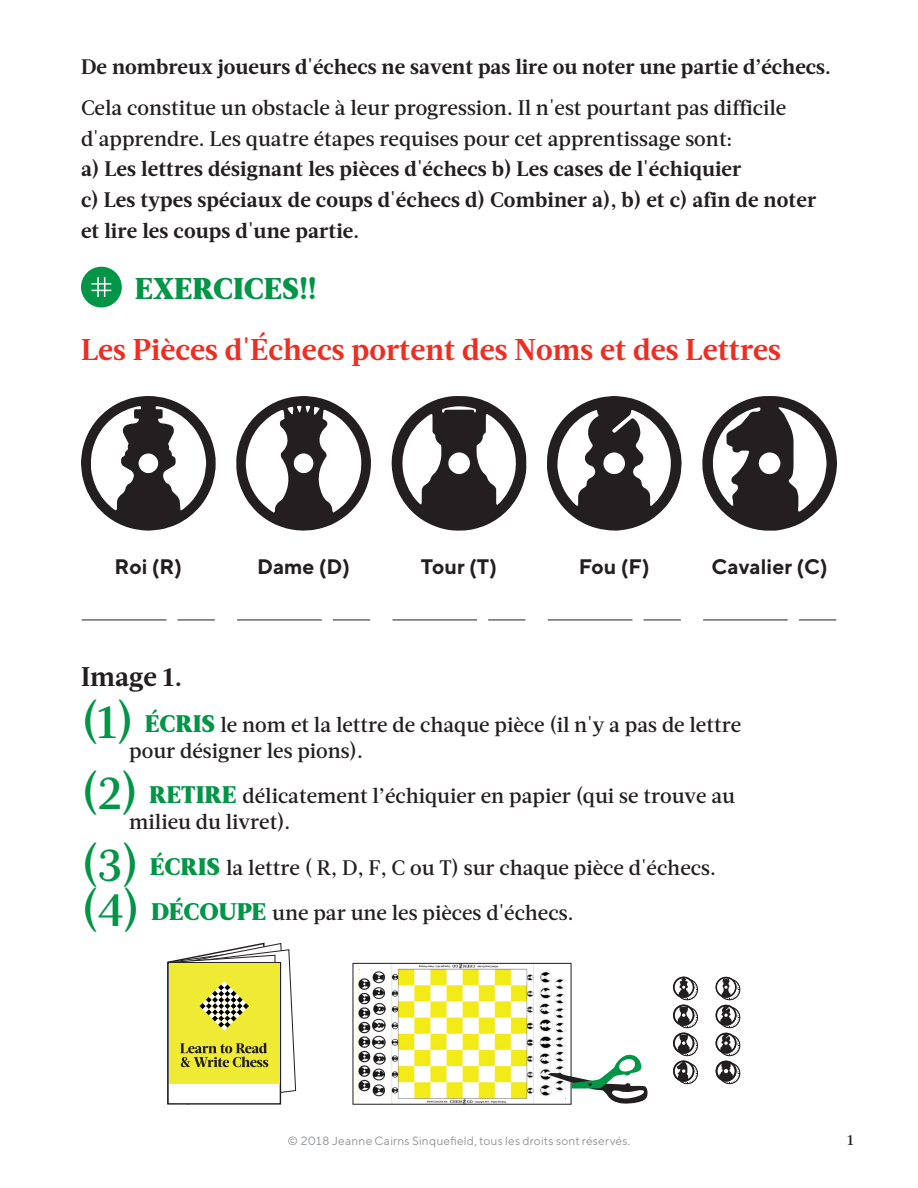
<style>
.page{position:relative;width:918px;height:1188px;background:#fff}
.page>*{position:absolute;margin:0;border:0;box-sizing:border-box;transform-origin:0 0}
.t1{font:700 30px "Acta";color:#ee2e22}
.t2{font:900 30px "Acta";letter-spacing:.015em;color:#009547}
.t3{font:700 27px "Acta";color:#231f20}
.t4{font:500 21px/25.5px "Acta";color:#231f20}
.t5{font:700 21px/30.6px "Acta";letter-spacing:.005em;color:#231f20}
.t6{font:700 21px "TT Norms";color:#231f20}
.t7{font:500 15px "Acta";color:#231f20}
.t8{font:12px "TT Norms";letter-spacing:.01em;color:#919396}
.s1{font-size:48px;color:#009547}
.s2{font-weight:900;font-size:24px;color:#009547}
</style>
<div class="page">
<svg style="left:81px;top:396px;width:135px;height:135px"></svg>
<hr style="left:82px;top:619px;width:84px;height:1px;background:#231f20">
<hr style="left:178px;top:619px;width:37px;height:1px;background:#231f20">
<svg style="left:547px;top:396px;width:135px;height:135px"></svg>
<hr style="left:548px;top:619px;width:84px;height:1px;background:#231f20">
<hr style="left:644px;top:619px;width:37px;height:1px;background:#231f20">
<svg style="left:702px;top:396px;width:135px;height:135px"></svg>
<hr style="left:703px;top:619px;width:85px;height:1px;background:#231f20">
<hr style="left:799px;top:619px;width:37px;height:1px;background:#231f20">
<svg style="left:392px;top:396px;width:135px;height:135px"></svg>
<hr style="left:392px;top:619px;width:85px;height:1px;background:#231f20">
<hr style="left:488px;top:619px;width:38px;height:1px;background:#231f20">
<svg style="left:236px;top:396px;width:135px;height:135px"></svg>
<hr style="left:237px;top:619px;width:85px;height:1px;background:#231f20">
<hr style="left:333px;top:619px;width:37px;height:1px;background:#231f20">
<div style="left:81px;top:267px;width:41px;height:41px;background:#009547;border-radius:50%"></div>
<svg style="left:91px;top:277px;width:20px;height:20px"></svg>
<svg style="left:167px;top:942px;width:129px;height:163px"></svg>
<img style="left:358px;top:965px;width:208px;height:138px">
<div style="left:353px;top:963px;width:218px;height:142px;border:1px solid #231f20"></div>
<svg style="left:548px;top:1054px;width:100px;height:50px"></svg>
<svg style="left:673px;top:977px;width:25px;height:107px"></svg>
<svg style="left:716px;top:977px;width:24px;height:107px"></svg>
<p class="t5" style="left:81px;top:52px;width:751px">De nombreux joueurs d'échecs ne savent pas lire ou noter une partie d’échecs.</p>
<p class="t4" style="left:81px;top:93px;width:707px;line-height:30.6px">Cela constitue un obstacle à leur progression. Il n'est pourtant pas difficile d'apprendre. Les quatre étapes requises pour cet apprentissage sont:</p>
<p class="t5" style="left:81px;top:154px;width:737px">a) Les lettres désignant les pièces d'échecs b) Les cases de l'échiquier<br>c) Les types spéciaux de coups d'échecs d) Combiner a), b) et c) afin de noter et lire les coups d'une partie.</p>
<h1 class="t2" style="left:135px;top:270px;width:183px">EXERCICES!!</h1>
<h1 class="t1" style="left:81px;top:332px;width:702px">Les Pièces d'Échecs portent des Noms et des Lettres</h1>
<p class="t6" style="left:114px;top:554px;width:69px">Roi (R)</p>
<p class="t6" style="left:257px;top:554px;width:95px">Dame (D)</p>
<p class="t6" style="left:421px;top:554px;width:78px">Tour (T)</p>
<p class="t6" style="left:579px;top:554px;width:72px">Fou (F)</p>
<p class="t6" style="left:712px;top:554px;width:118px">Cavalier (C)</p>
<p class="t3" style="left:81px;top:661px;width:103px">Image 1.</p>
<p class="t4" style="left:129px;top:712px;width:614px;text-indent:-48px"><span class="s1">(1)</span> <span class="s2">ÉCRIS</span> le nom et la lettre de chaque pièce (il n'y a pas de lettre pour désigner les pions).</p>
<p class="t4" style="left:129px;top:784px;width:607px;text-indent:-48px"><span class="s1">(2)</span> <span class="s2">RETIRE</span> délicatement l’échiquier en papier (qui se trouve au milieu du livret).</p>
<p class="t4" style="left:81px;top:845px;width:636px;line-height:45.8px"><span class="s1">(3)</span> <span class="s2">ÉCRIS</span> la lettre ( R, D, F, C ou T) sur chaque pièce d'échecs. <span class="s1">(4)</span> <span class="s2">DÉCOUPE</span> une par une les pièces d'échecs.</p>
<p class="t8" style="left:288px;top:1134px;width:344px">© 2018 Jeanne Cairns Sinquefield, tous les droits sont réservés.</p>
<p class="t7" style="left:847px;top:1131px;width:8px">1</p>
</div>
